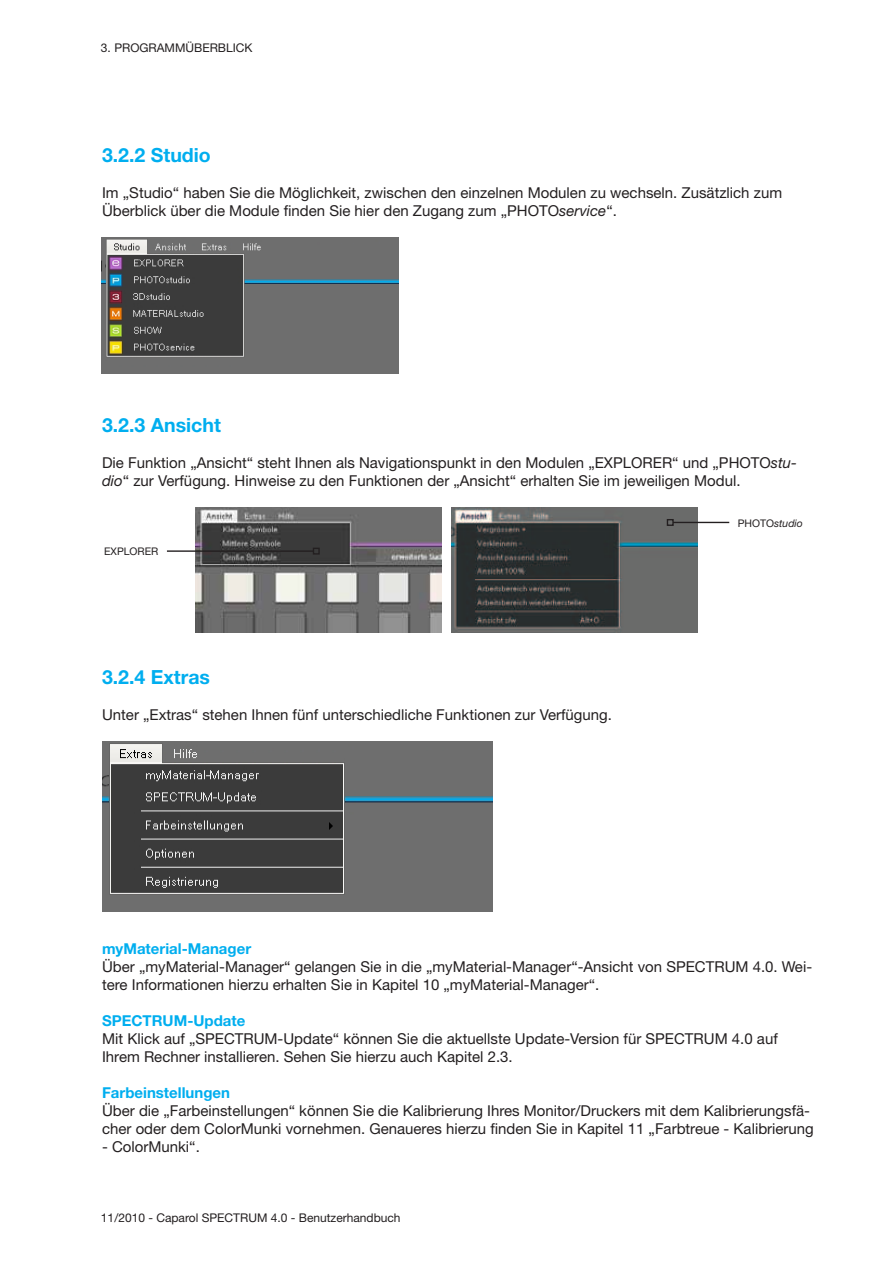
<style>
.page{position:relative;width:893px;height:1263px;background:#fff}
.page>*{position:absolute;margin:0;border:0;box-sizing:border-box;transform-origin:0 0}
.t1{font:700 19.5px "Helvetica Neue LT";color:#00aeef}
.t2{font:15px/18px "Helvetica Neue LT";color:#231f20}
.t3{font:700 15px "Helvetica Neue LT";color:#00aeef}
.t4{font:12px "Helvetica Neue LT";color:#231f20}
.t5{font:italic 10.5px "Helvetica Neue LT";color:#231f20}
.t6{font:10.5px "Helvetica Neue LT";color:#231f20}
.s1{font-style:italic}
.s2{font-style:normal}
</style>
<div class="page">
<img style="left:102px;top:741px;width:390px;height:171px">
<img style="left:196px;top:508px;width:246px;height:124px">
<hr style="left:167px;top:550px;width:146px;height:2px;background:#231f20">
<div style="left:313px;top:548px;width:7px;height:7px;border:1px solid #231f20"></div>
<img style="left:452px;top:508px;width:246px;height:124px">
<hr style="left:673px;top:522px;width:56px;height:1px;background:#231f20">
<div style="left:667px;top:519px;width:7px;height:7px;border:1px solid #231f20"></div>
<img style="left:102px;top:238px;width:297px;height:135px">
<p class="t4" style="left:101px;top:41px;width:153px">3. PROGRAMMÜBERBLICK</p>
<h1 class="t1" style="left:102px;top:143px;width:110px">3.2.2 Studio</h1>
<p class="t2" style="left:102px;top:183px;width:682px">Im „Studio“ haben Sie die Möglichkeit, zwischen den einzelnen Modulen zu wechseln. Zusätzlich zum<br>Überblick über die Module finden Sie hier den Zugang zum „PHOTO<span class="s1">service</span>“.</p>
<h1 class="t1" style="left:102px;top:413px;width:120px">3.2.3 Ansicht</h1>
<p class="t2" style="left:102px;top:453px;width:696px">Die Funktion „Ansicht“ steht Ihnen als Navigationspunkt in den Modulen „EXPLORER“ und „PHOTO<span class="s1">stu&shy;dio</span>“ zur Verfügung. Hinweise zu den Funktionen der „Ansicht“ erhalten Sie im jeweiligen Modul.</p>
<p class="t6" style="left:104px;top:545px;width:56px">EXPLORER</p>
<h1 class="t1" style="left:102px;top:665px;width:110px">3.2.4 Extras</h1>
<p class="t2" style="left:102px;top:705px;width:511px">Unter „Extras“ stehen Ihnen fünf unterschiedliche Funktionen zur Verfügung.</p>
<p class="t5" style="left:738px;top:516px;width:67px"><span class="s2">PHOTO</span>studio</p>
<p class="t3" style="left:102px;top:939px;width:151px">myMaterial-Manager</p>
<p class="t2" style="left:102px;top:957px;width:712px">Über „myMaterial-Manager“ gelangen Sie in die „myMaterial-Manager“-Ansicht von SPECTRUM 4.0. Wei&shy;tere Informationen hierzu erhalten Sie in Kapitel 10 „myMaterial-Manager“.</p>
<p class="t3" style="left:102px;top:1011px;width:31px">SPECTR</p>
<p class="t3" style="left:163px;top:1011px;width:84px">UM-Update</p>
<p class="t2" style="left:102px;top:1029px;width:677px">Mit Klick auf „SPECTRUM-Update“ können Sie die aktuellste Update-Version für SPECTRUM 4.0 auf<br>Ihrem Rechner installieren. Sehen Sie hierzu auch Kapitel 2.3.</p>
<p class="t3" style="left:102px;top:1083px;width:130px">Farbeinstellungen</p>
<p class="t2" style="left:102px;top:1101px;width:713px">Über die „Farbeinstellungen“ können Sie die Kalibrierung Ihres Monitor/Druckers mit dem Kalibrierungsfä&shy;cher oder dem ColorMunki vornehmen. Genaueres hierzu finden Sie in Kapitel 11 „Farbtreue - Kalibrierung</p>
<p class="t2" style="left:102px;top:1137px;width:99px">- ColorMunki“.</p>
<p class="t4" style="left:101px;top:1210px;width:301px">11/2010 - Caparol SPECTRUM 4.0 - Benutzerhandbuch</p>
</div>
